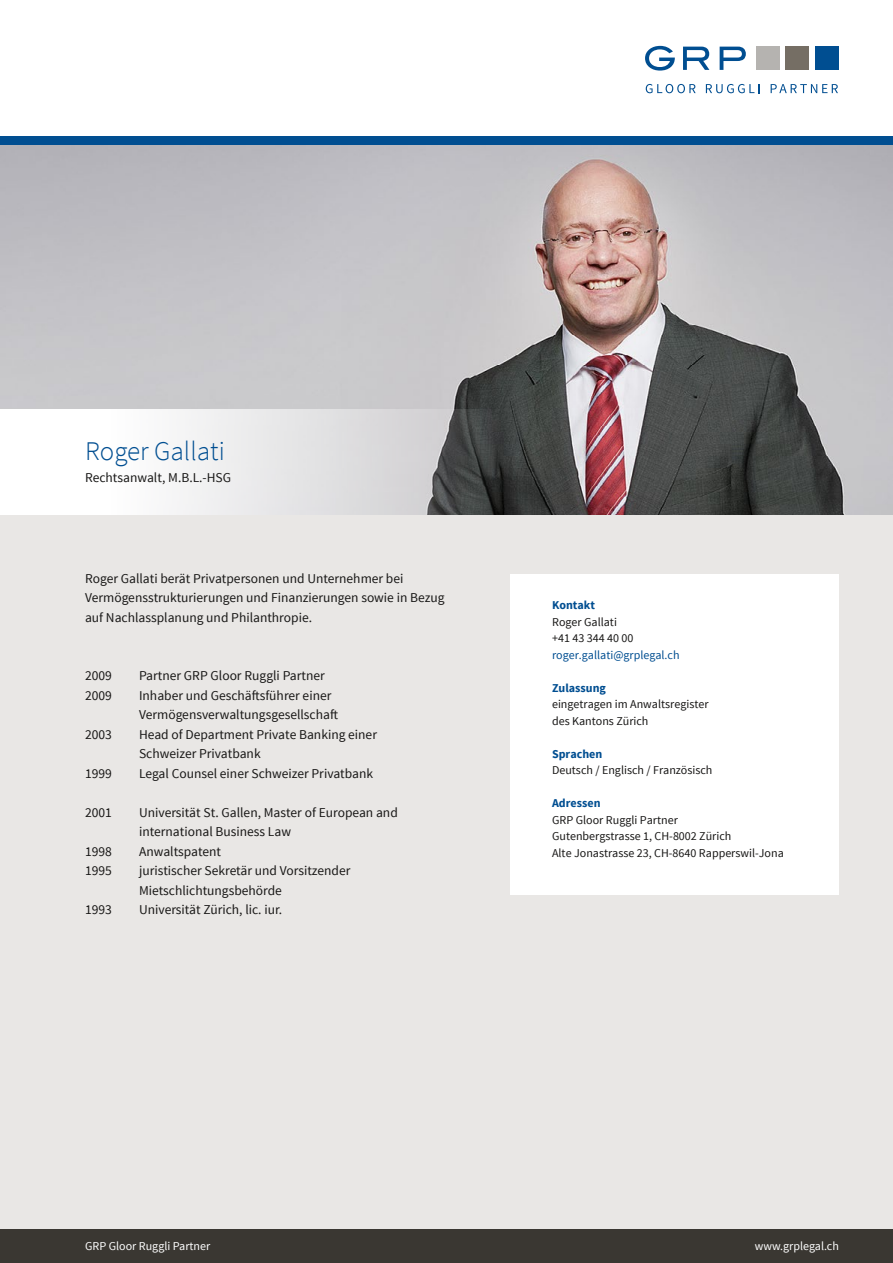
<style>
.page{position:relative;width:893px;height:1263px;background:#fff}
.page>*{position:absolute;margin:0;border:0;box-sizing:border-box;transform-origin:0 0}
.t1{font:300 27px "Source Sans Pro";color:#004e91}
.t2{font:13.5px/19.5px "Source Sans Pro";color:#181716}
.t3{font:12px/16.5px "Source Sans Pro";color:#181716}
.t4{font:12px "Source Sans Pro";color:#fff}
.t5{font:700 12px "Source Sans Pro";color:#004e91}
.t6{font:12px "Source Sans Pro";color:#004e91}
</style>
<div class="page">
<img style="left:0;top:145px;width:893px;height:371px">
<svg style="left:0;top:409px;width:524px;height:107px"></svg>
<div style="left:0;top:516px;width:893px;height:747px;background:#e9e7e5"></div>
<svg style="left:645px;top:46px;width:30px;height:25px"></svg>
<svg style="left:683px;top:47px;width:26px;height:23px"></svg>
<svg style="left:720px;top:47px;width:26px;height:23px"></svg>
<svg style="left:646px;top:84px;width:50px;height:9px"></svg>
<svg style="left:706px;top:84px;width:54px;height:9px"></svg>
<svg style="left:771px;top:84px;width:67px;height:9px"></svg>
<div style="left:785px;top:47px;width:24px;height:23px;background:#756e64"></div>
<div style="left:815px;top:47px;width:23px;height:23px;background:#004e91"></div>
<div style="left:756px;top:47px;width:23px;height:23px;background:#b5b3b0"></div>
<div style="left:0;top:1230px;width:893px;height:33px;background:#3a3732"></div>
<div style="left:0;top:136px;width:893px;height:9px;background:#004e91"></div>
<div style="left:510px;top:574px;width:329px;height:320px;background:#fff"></div>
<h1 class="t1" style="left:85px;top:434px;width:141px">Roger Gallati</h1>
<p class="t2" style="left:85px;top:468px;width:148px">Rechtsanwalt, M.B.L.-HSG</p>
<p class="t2" style="left:85px;top:569px;width:361px">Roger Gallati berät Privatpersonen und Unternehmer bei<br>Vermögensstrukturierungen und Finanzierungen sowie in Bezug auf Nachlassplanung und Philanthropie.</p>
<p class="t2" style="left:85px;top:666px;width:28px">2009</p>
<p class="t2" style="left:139px;top:666px;width:187px">Partner GRP Gloor Ruggli Partner</p>
<p class="t2" style="left:85px;top:686px;width:28px">2009</p>
<p class="t2" style="left:139px;top:686px;width:201px">Inhaber und Geschäftsführer einer<br>Vermögensverwaltungsgesellschaft</p>
<p class="t2" style="left:85px;top:725px;width:28px">2003</p>
<p class="t2" style="left:139px;top:725px;width:239px">Head of Department Private Banking einer<br>Schweizer Privatbank</p>
<p class="t2" style="left:85px;top:764px;width:28px">1999</p>
<p class="t2" style="left:139px;top:764px;width:236px">Legal Counsel einer Schweizer Privatbank</p>
<p class="t2" style="left:85px;top:803px;width:28px">2001</p>
<p class="t2" style="left:139px;top:803px;width:260px">Universität St. Gallen, Master of European and international Business Law</p>
<p class="t2" style="left:85px;top:842px;width:28px">1998</p>
<p class="t2" style="left:139px;top:842px;width:84px">Anwaltspatent</p>
<p class="t2" style="left:85px;top:861px;width:28px">1995</p>
<p class="t2" style="left:139px;top:861px;width:213px">juristischer Sekretär und Vorsitzender<br>Mietschlichtungsbehörde</p>
<p class="t2" style="left:85px;top:900px;width:28px">1993</p>
<p class="t2" style="left:139px;top:900px;width:145px">Universität Zürich, lic. iur.</p>
<p class="t5" style="left:552px;top:598px;width:45px">Kontakt</p>
<p class="t3" style="left:552px;top:614px;width:83px">Roger Gallati +41 43 344 40 00</p>
<p class="t6" style="left:552px;top:647px;width:129px">roger.gallati@grplegal.ch</p>
<p class="t5" style="left:552px;top:680px;width:55px">Zulassung</p>
<p class="t3" style="left:552px;top:696px;width:158px">eingetragen im Anwaltsregister des Kantons Zürich</p>
<p class="t5" style="left:552px;top:746px;width:52px">Sprachen</p>
<p class="t3" style="left:552px;top:762px;width:162px">Deutsch / Englisch / Französisch</p>
<p class="t5" style="left:552px;top:796px;width:50px">Adressen</p>
<p class="t3" style="left:552px;top:812px;width:233px">GRP Gloor Ruggli Partner<br>Gutenbergstrasse 1, CH-8002 Zürich<br>Alte Jonastrasse 23, CH-8640 Rapperswil-Jona</p>
<p class="t4" style="left:85px;top:1239px;width:127px">GRP Gloor Ruggli Partner</p>
<p class="t4" style="left:755px;top:1239px;width:86px">www.grplegal.ch</p>
</div>
